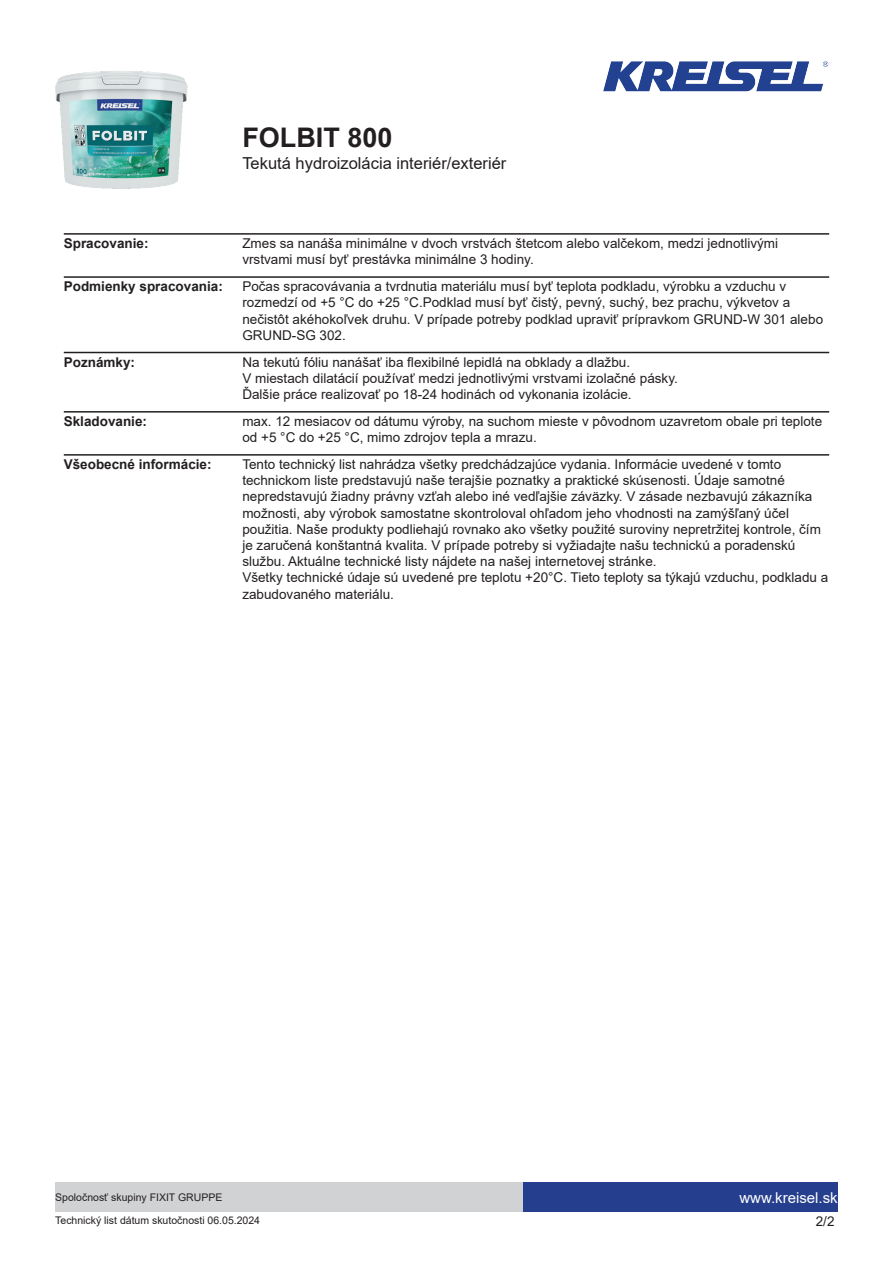
<style>
.page{position:relative;width:893px;height:1263px;background:#fff}
.page>*{position:absolute;margin:0;border:0;box-sizing:border-box;transform-origin:0 0}
.t1{font:700 27px "Arial";color:#231f20}
.t2{font:16.5px "Arial";color:#231f20}
.t3{font:15px "Arial";color:#fff}
.t4{font:13.5px/16.2px "Arial";color:#231f20}
.t5{font:700 13.5px "Arial";color:#231f20}
.t6{font:10.5px "Arial";color:#231f20}
</style>
<div class="page">
<img style="left:55px;top:71px;width:133px;height:118px">
<img style="left:603px;top:61px;width:226px;height:31px">
<div style="left:523px;top:1182px;width:315px;height:30px;background:#253f8e"></div>
<div style="left:55px;top:1182px;width:468px;height:30px;background:#d1d2d4"></div>
<hr style="left:64px;top:233px;width:765px;height:2px;background:#231f20">
<hr style="left:64px;top:276px;width:765px;height:2px;background:#231f20">
<hr style="left:64px;top:352px;width:765px;height:1px;background:#231f20">
<hr style="left:64px;top:411px;width:765px;height:2px;background:#231f20">
<hr style="left:64px;top:454px;width:765px;height:2px;background:#231f20">
<h1 class="t1" style="left:242px;top:119px;width:152px">FOLBIT 800</h1>
<p class="t2" style="left:242px;top:152px;width:266px">Tekutá hydroizolácia interiér/exteriér</p>
<p class="t5" style="left:64px;top:234px;width:86px">Spracovanie:</p>
<p class="t4" style="left:242px;top:235px;width:537px">Zmes sa nanáša minimálne v dvoch vrstvách štetcom alebo valčekom, medzi jednotlivými vrstvami musí byť prestávka minimálne 3 hodiny.</p>
<p class="t5" style="left:64px;top:277px;width:161px">Podmienky spracovania:</p>
<p class="t4" style="left:242px;top:278px;width:582px">Počas spracovávania a tvrdnutia materiálu musí byť teplota podkladu, výrobku a vzduchu v rozmedzí od +5 °C do +25 °C.Podklad musí byť čistý, pevný, suchý, bez prachu, výkvetov a nečistôt akéhokoľvek druhu. V prípade potreby podklad upraviť prípravkom GRUND-W 301 alebo GRUND-SG 302.</p>
<p class="t5" style="left:64px;top:352px;width:73px">Poznámky:</p>
<p class="t4" style="left:242px;top:354px;width:437px">Na tekutú fóliu nanášať iba flexibilné lepidlá na obklady a dlažbu.<br>V miestach dilatácií používať medzi jednotlivými vrstvami izolačné pásky.<br>Ďalšie práce realizovať po 18-24 hodinách od vykonania izolácie.</p>
<p class="t5" style="left:64px;top:412px;width:85px">Skladovanie:</p>
<p class="t4" style="left:242px;top:413px;width:581px">max. 12 mesiacov od dátumu výroby, na suchom mieste v pôvodnom uzavretom obale pri teplote od +5 °C do +25 °C, mimo zdrojov tepla a mrazu.</p>
<p class="t5" style="left:64px;top:455px;width:149px">Všeobecné informácie:</p>
<p class="t4" style="left:242px;top:456px;width:587px">Tento technický list nahrádza všetky predchádzajúce vydania. Informácie uvedené v tomto technickom liste predstavujú naše terajšie poznatky a praktické skúsenosti. Údaje samotné nepredstavujú žiadny právny vzťah alebo iné vedľajšie záväzky. V zásade nezbavujú zákazníka možnosti, aby výrobok samostatne skontroloval ohľadom jeho vhodnosti na zamýšľaný účel použitia. Naše produkty podliehajú rovnako ako všetky použité suroviny nepretržitej kontrole, čím je zaručená konštantná kvalita. V prípade potreby si vyžiadajte našu technickú a poradenskú službu. Aktuálne technické listy nájdete na našej internetovej stránke.<br>Všetky technické údaje sú uvedené pre teplotu +20°C. Tieto teploty sa týkajú vzduchu, podkladu a zabudovaného materiálu.</p>
<p class="t6" style="left:55px;top:1190px;width:169px">Spoločnosť skupiny FIXIT GRUPPE</p>
<p class="t3" style="left:739px;top:1187px;width:100px">www.kreisel.sk</p>
<p class="t6" style="left:55px;top:1213px;width:206px">Technický list dátum skutočnosti 06.05.2024</p>
<p class="t4" style="left:816px;top:1213px;width:20px">2/2</p>
</div>
